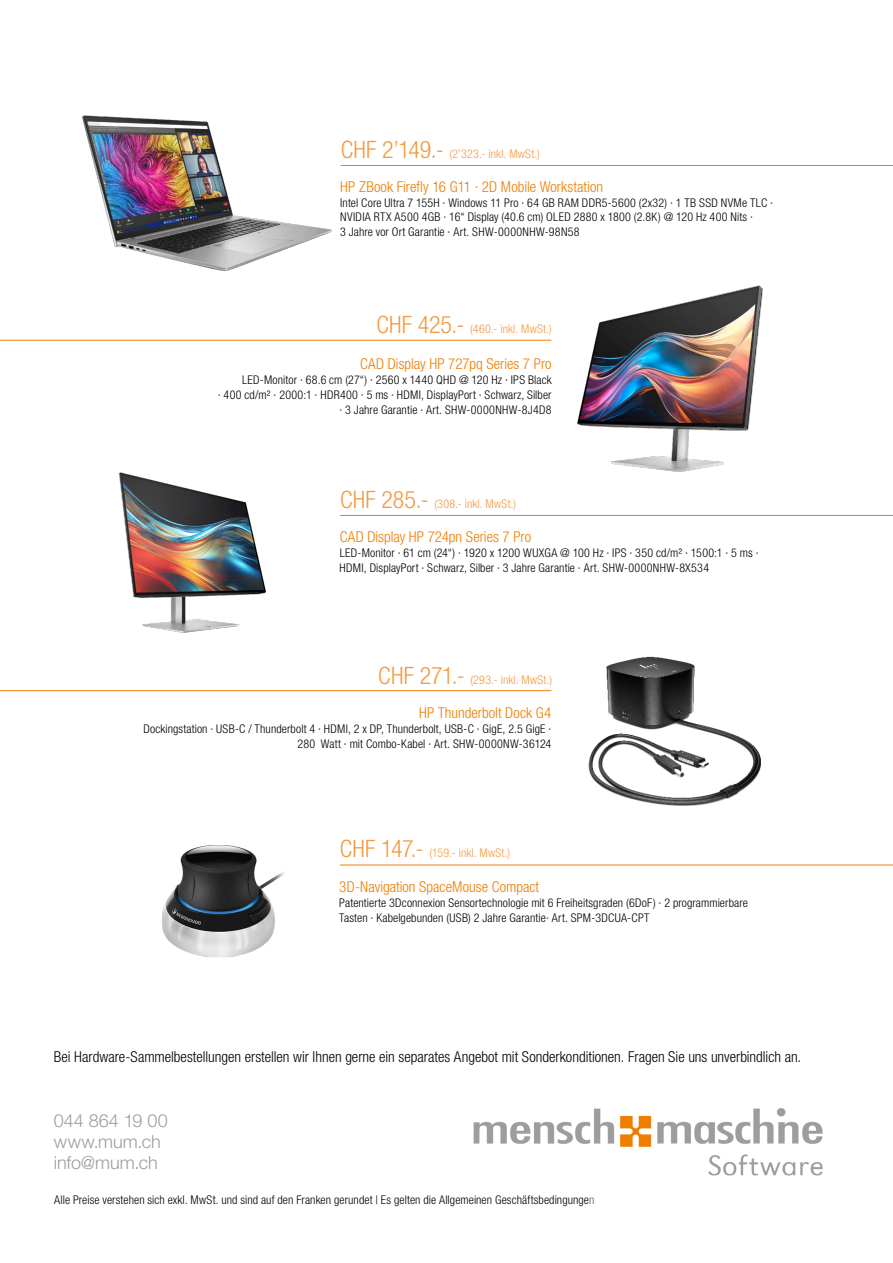
<style>
.page{position:relative;width:893px;height:1263px;background:#fff}
.page>*{position:absolute;margin:0;border:0;box-sizing:border-box;transform-origin:0 0}
.t1{font:300 18px/21px "Helvetica Neue LT Std";color:#9d9d9c}
.t2{font:300 condensed 15px "Helvetica Neue LT Std";color:#ef7d00}
.t3{font:300 condensed 15px "Helvetica Neue LT Std";color:#000}
.t4{font:300 condensed 12px/15px "Helvetica Neue LT Std";letter-spacing:.01em;color:#000}
.t5{font:300 condensed 12px "Helvetica Neue LT Std";letter-spacing:.02em;color:#f4993f}
.s1{font-size:24px}
.s2{color:#575756}
</style>
<div class="page">
<hr style="left:0;top:340px;width:551px;height:1px;background:#ef7d00">
<img style="left:162px;top:845px;width:123px;height:113px">
<hr style="left:340px;top:515px;width:553px;height:1px;background:#ef7d00">
<hr style="left:0;top:690px;width:551px;height:1px;background:#ef7d00">
<img style="left:588px;top:656px;width:173px;height:150px">
<hr style="left:340px;top:865px;width:553px;height:1px;background:#ef7d00">
<hr style="left:341px;top:165px;width:552px;height:1px;background:#ef7d00">
<img style="left:473px;top:1108px;width:350px;height:68px">
<img style="left:83px;top:115px;width:249px;height:157px">
<img style="left:118px;top:473px;width:149px;height:159px">
<img style="left:577px;top:286px;width:186px;height:185px">
<p class="t5" style="left:341px;top:147px;width:201px"><span class="s1">CHF 2’149.-</span> (2’323.- inkl. MwSt.)</p>
<p class="t2" style="left:340px;top:178px;width:264px">HP ZBook Firefly 16 G11 · 2D Mobile Workstation</p>
<p class="t4" style="left:340px;top:195px;width:434px">Intel Core Ultra 7 155H · Windows 11 Pro · 64 GB RAM DDR5-5600 (2x32) · 1 TB SSD NVMe TLC ·<br>NVIDIA RTX A500 4GB · 16“ Display (40.6 cm) OLED 2880 x 1800 (2.8K) @ 120 Hz 400 Nits ·<br>3 Jahre vor Ort Garantie · Art. SHW-0000NHW-98N58</p>
<p class="t5" style="left:376px;top:322px;width:177px"><span class="s1">CHF 425.-</span> (460.- inkl. MwSt.)</p>
<p class="t2" style="left:360px;top:355px;width:193px">CAD Display HP 727pq Series 7 Pro</p>
<p class="t4" style="left:218px;top:372px;width:335px;text-align:right">LED-Monitor · 68.6 cm (27“) · 2560 x 1440 QHD @ 120 Hz · IPS Black<br>· 400 cd/m² · 2000:1 · HDR400 · 5 ms · HDMI, DisplayPort · Schwarz, Silber · 3 Jahre Garantie · Art. SHW-0000NHW-8J4D8</p>
<p class="t5" style="left:340px;top:496px;width:177px"><span class="s1">CHF 285.-</span> (308.- inkl. MwSt.)</p>
<p class="t2" style="left:340px;top:528px;width:193px">CAD Display HP 724pn Series 7 Pro</p>
<p class="t4" style="left:340px;top:545px;width:420px">LED-Monitor · 61 cm (24“) · 1920 x 1200 WUXGA @ 100 Hz · IPS · 350 cd/m² · 1500:1 · 5 ms ·<br>HDMI, DisplayPort · Schwarz, Silber · 3 Jahre Garantie · Art. SHW-0000NHW-8X534</p>
<p class="t5" style="left:378px;top:673px;width:175px"><span class="s1">CHF 271.-</span> (293.- inkl. MwSt.)</p>
<p class="t2" style="left:419px;top:704px;width:134px">HP Thunderbolt Dock G4</p>
<p class="t4" style="left:143px;top:721px;width:409px;text-align:right">Dockingstation · USB-C / Thunderbolt 4 · HDMI, 2 x DP, Thunderbolt, USB-C · GigE, 2.5 GigE ·<br>280 Watt · mit Combo-Kabel · Art. SHW-0000NW-36124</p>
<p class="t5" style="left:340px;top:846px;width:172px"><span class="s1">CHF 147.-</span> (159.- inkl. MwSt.)</p>
<p class="t2" style="left:339px;top:878px;width:201px">3D-Navigation SpaceMouse Compact</p>
<p class="t4" style="left:339px;top:895px;width:410px">Patentierte 3Dconnexion Sensortechnologie mit 6 Freiheitsgraden (6DoF) · 2 programmierbare<br>Tasten · Kabelgebunden (USB) 2 Jahre Garantie· Art. SPM-3DCUA-CPT</p>
<p class="t3" style="left:54px;top:1047px;width:749px">Bei Hardware-Sammelbestellungen erstellen wir Ihnen gerne ein separates Angebot mit Sonderkonditionen. Fragen Sie uns unverbindlich an.</p>
<h1 class="t1" style="left:54px;top:1110px;width:116px">044 864 19 00 www.mum.ch info@mum.ch</h1>
<p class="t4" style="left:54px;top:1192px;width:542px">Alle Preise verstehen sich exkl. MwSt. und sind auf den Franken gerundet | Es gelten die Allgemeinen Geschäftsbedingunge<span class="s2">n</span></p>
</div>
